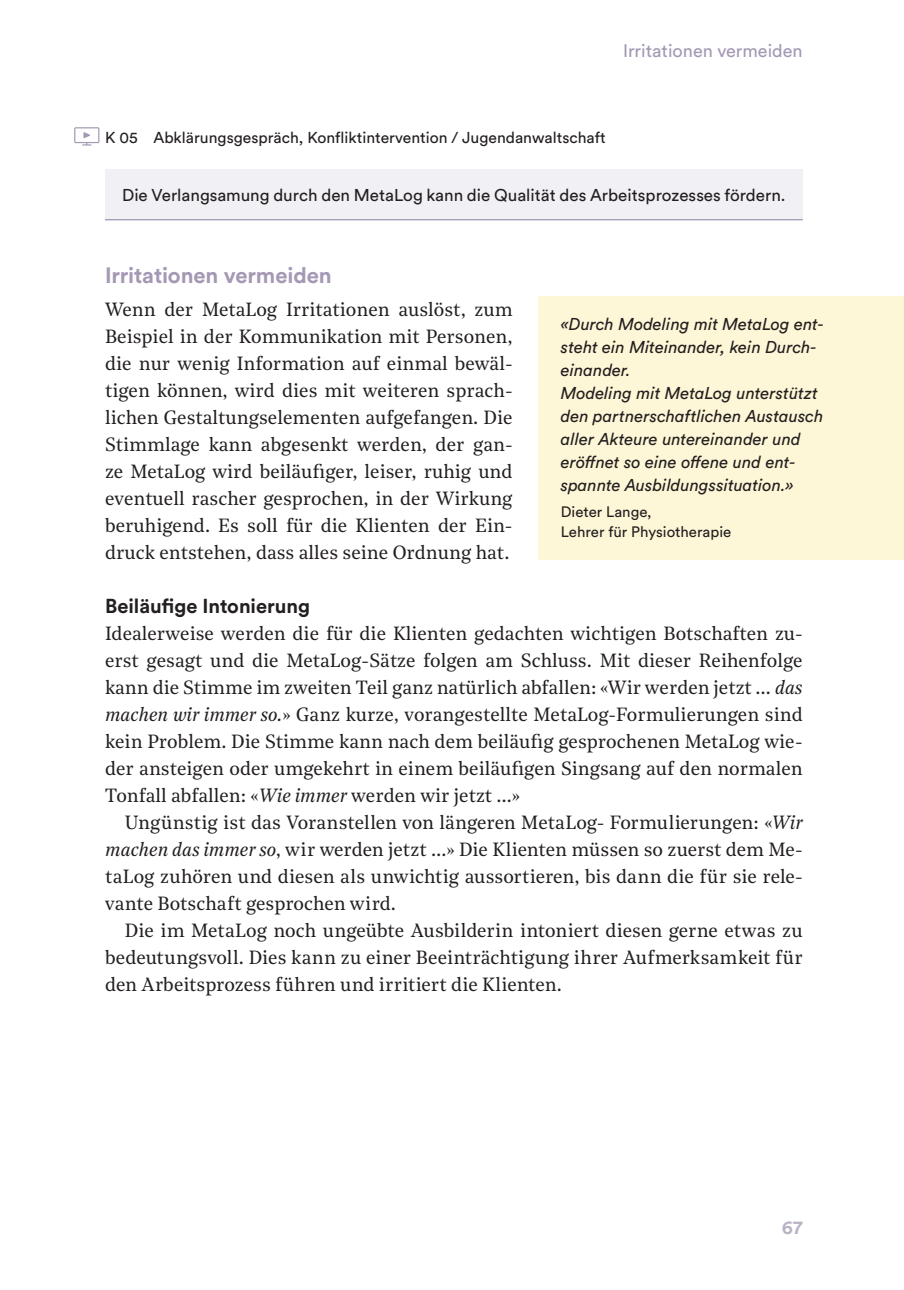
<style>
.page{position:relative;width:904px;height:1290px;background:#fff}
.page>*{position:absolute;margin:0;border:0;box-sizing:border-box;transform-origin:0 0}
.t1{font:700 22px "Circular Std";letter-spacing:-.005em;color:#a498b4}
.t2{font:700 20px "Circular Std";color:#231f20}
.t3{font:19px/27px "Noe Text";color:#231f20;text-align:justify}
.t4{font:700 19px "Circular Std";color:#bab3c7}
.t5{font:18px "Circular Std";color:#a498b4}
.t6{font:italic 17px/23px "Circular Std";color:#231f20}
.t7{font:17px "Circular Std";color:#231f20}
.t8{font:15.6px "Circular Std";color:#231f20}
.t9{font:15px/20px "Circular Std";color:#231f20}
.s1{font-style:italic}
</style>
<div class="page">
<div style="left:105px;top:170px;width:697px;height:51px;background:#f1f0f4"></div>
<hr style="left:105px;top:219px;width:697px;height:1px;background:#a498b4">
<svg style="left:74px;top:127px;width:25px;height:19px"></svg>
<div style="left:538px;top:296px;width:366px;height:219px;background:#fef7d7"></div>
<div style="left:538px;top:504px;width:366px;height:56px;background:#fef7d7"></div>
<p class="t5" style="left:623px;top:39px;width:181px">Irritationen vermeiden</p>
<p class="t8" style="left:105px;top:128px;width:502px">K 05 Abklärungsgespräch, Konfliktintervention / Jugendanwaltschaft</p>
<p class="t7" style="left:122px;top:184px;width:665px">Die Verlangsamung durch den MetaLog kann die Qualität des Arbeitsprozesses fördern.</p>
<p class="t1" style="left:105px;top:261px;width:228px">Irritationen vermeiden</p>
<p class="t3" style="left:105px;top:295px;width:409px">Wenn der MetaLog Irritationen auslöst, zum Beispiel in der Kommunikation mit Personen, die nur wenig Information auf einmal bewäl&shy;tigen können, wird dies mit weiteren sprach&shy;lichen Gestaltungselementen aufgefangen. Die Stimmlage kann abgesenkt werden, der gan&shy;ze MetaLog wird beiläufiger, leiser, ruhig und eventuell rascher gesprochen, in der Wirkung beruhigend. Es soll für die Klienten der Ein&shy;druck entstehen, dass alles seine Ordnung hat.</p>
<p class="t2" style="left:105px;top:593px;width:207px">Beiläufige Intonierung</p>
<p class="t3" style="left:105px;top:619px;width:699px">Idealerweise werden die für die Klienten gedachten wichtigen Botschaften zu&shy;erst gesagt und die MetaLog-Sätze folgen am Schluss. Mit dieser Reihenfolge kann die Stimme im zweiten Teil ganz natürlich abfallen: «Wir werden jetzt … <span class="s1">das machen wir immer so.</span>» Ganz kurze, vorangestellte MetaLog-Formulierungen sind kein Problem. Die Stimme kann nach dem beiläufig gesprochenen MetaLog wie&shy;der ansteigen oder umgekehrt in einem beiläufigen Singsang auf den normalen Tonfall abfallen: «<span class="s1">Wie immer</span> werden wir jetzt …»</p>
<p class="t3" style="left:105px;top:808px;width:699px;text-indent:20px">Ungünstig ist das Voranstellen von längeren MetaLog- Formulierungen: «<span class="s1">Wir machen das immer so</span>, wir werden jetzt …» Die Klienten müssen so zuerst dem Me&shy;taLog zuhören und diesen als unwichtig aussortieren, bis dann die für sie rele&shy;vante Botschaft gesprochen wird.</p>
<p class="t3" style="left:105px;top:916px;width:699px;text-indent:20px">Die im MetaLog noch ungeübte Ausbilderin intoniert diesen gerne etwas zu bedeutungsvoll. Dies kann zu einer Beeinträchtigung ihrer Aufmerksamkeit für den Arbeitsprozess führen und irritiert die Klienten.</p>
<p class="t6" style="left:561px;top:312px;width:264px">«Durch Modeling mit MetaLog ent&shy;steht ein Miteinander, kein Durch&shy;einander.<br>Modeling mit MetaLog unterstützt den partnerschaftlichen Austausch aller Akteure untereinander und eröffnet so eine offene und ent&shy;spannte Ausbildungssituation.»</p>
<p class="t9" style="left:561px;top:501px;width:172px">Dieter Lange,<br>Lehrer für Physiotherapie</p>
<p class="t4" style="left:782px;top:1215px;width:22px">67</p>
</div>
